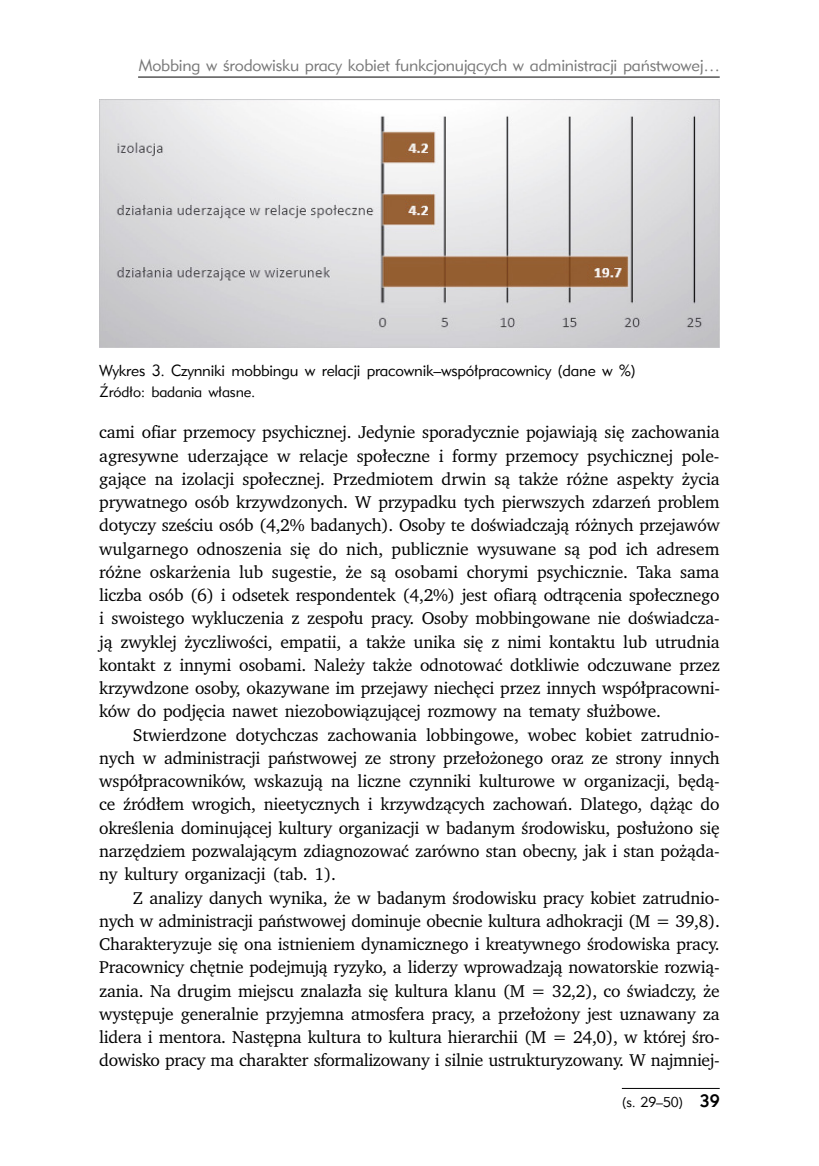
<style>
.page{position:relative;width:819px;height:1166px;background:#fff}
.page>*{position:absolute;margin:0;border:0;box-sizing:border-box;transform-origin:0 0}
.t1{font:17.5px/23.3px "Charter ITCPL";letter-spacing:-.015em;color:#000;text-align:justify}
.t2{font:16.62px "Geometric 415 Lt EU";letter-spacing:-.015em;color:#787878}
.t3{font:15.75px "Geometric 415 Lt EU";letter-spacing:-.015em;color:#000}
.t4{font:14.88px "Geometric 415 Lt EU";letter-spacing:-.015em;color:#000}
.t5{font:14px "Geometric 415 Lt EU";color:#000}
.s1{font-family:"Geometric 415 Md EU";font-size:17.5px}
</style>
<div class="page">
<hr style="left:138px;top:77px;width:581px;height:1px;background:#000">
<hr style="left:621px;top:1088px;width:98px;height:1px;background:#000">
<img style="left:99px;top:99px;width:620px;height:249px">
<p class="t2" style="left:138px;top:55px;width:583px">Mobbing w środowisku pracy kobiet funkcjonujących w administracji państwowej…</p>
<p class="t3" style="left:99px;top:360px;width:538px">Wykres 3. Czynniki mobbingu w relacji pracownik–współpracownicy (dane w %)</p>
<p class="t4" style="left:99px;top:383px;width:157px">Źródło: badania własne.</p>
<p class="t1" style="left:99px;top:420px;width:622px">cami ofiar przemocy psychicznej. Jedynie sporadycznie pojawiają się zachowania agresywne uderzające w relacje społeczne i formy przemocy psychicznej pole&shy;gające na izolacji społecznej. Przedmiotem drwin są także różne aspekty życia prywatnego osób krzywdzonych. W przypadku tych pierwszych zdarzeń problem dotyczy sześciu osób (4,2% badanych). Osoby te doświadczają różnych przejawów wulgarnego odnoszenia się do nich, publicznie wysuwane są pod ich adresem różne oskarżenia lub sugestie, że są osobami chorymi psychicznie. Taka sama liczba osób (6) i odsetek respondentek (4,2%) jest ofiarą odtrącenia społecznego i swoistego wykluczenia z zespołu pracy. Osoby mobbingowane nie doświadcza&shy;ją zwyklej życzliwości, empatii, a także unika się z nimi kontaktu lub utrudnia kontakt z innymi osobami. Należy także odnotować dotkliwie odczuwane przez krzywdzone osoby, okazywane im przejawy niechęci przez innych współpracowni&shy;ków do podjęcia nawet niezobowiązującej rozmowy na tematy służbowe.</p>
<p class="t1" style="left:99px;top:723px;width:622px;text-indent:34px">Stwierdzone dotychczas zachowania lobbingowe, wobec kobiet zatrudnio&shy;nych w administracji państwowej ze strony przełożonego oraz ze strony innych współpracowników, wskazują na liczne czynniki kulturowe w organizacji, będą&shy;ce źródłem wrogich, nieetycznych i krzywdzących zachowań. Dlatego, dążąc do określenia dominującej kultury organizacji w badanym środowisku, posłużono się narzędziem pozwalającym zdiagnozować zarówno stan obecny, jak i stan pożąda&shy;ny kultury organizacji (tab. 1).</p>
<p class="t1" style="left:99px;top:885px;width:622px;text-indent:34px">Z analizy danych wynika, że w badanym środowisku pracy kobiet zatrudnio&shy;nych w administracji państwowej dominuje obecnie kultura adhokracji (M = 39,8).<br>Charakteryzuje się ona istnieniem dynamicznego i kreatywnego środowiska pracy.<br>Pracownicy chętnie podejmują ryzyko, a liderzy wprowadzają nowatorskie rozwią&shy;zania. Na drugim miejscu znalazła się kultura klanu (M = 32,2), co świadczy, że występuje generalnie przyjemna atmosfera pracy, a przełożony jest uznawany za lidera i mentora. Następna kultura to kultura hierarchii (M = 24,0), w której śro&shy;dowisko pracy ma charakter sformalizowany i silnie ustrukturyzowany. W najmniej-</p>
<p class="t5" style="left:622px;top:1094px;width:99px">(s. 29–50) <span class="s1">39</span></p>
</div>
